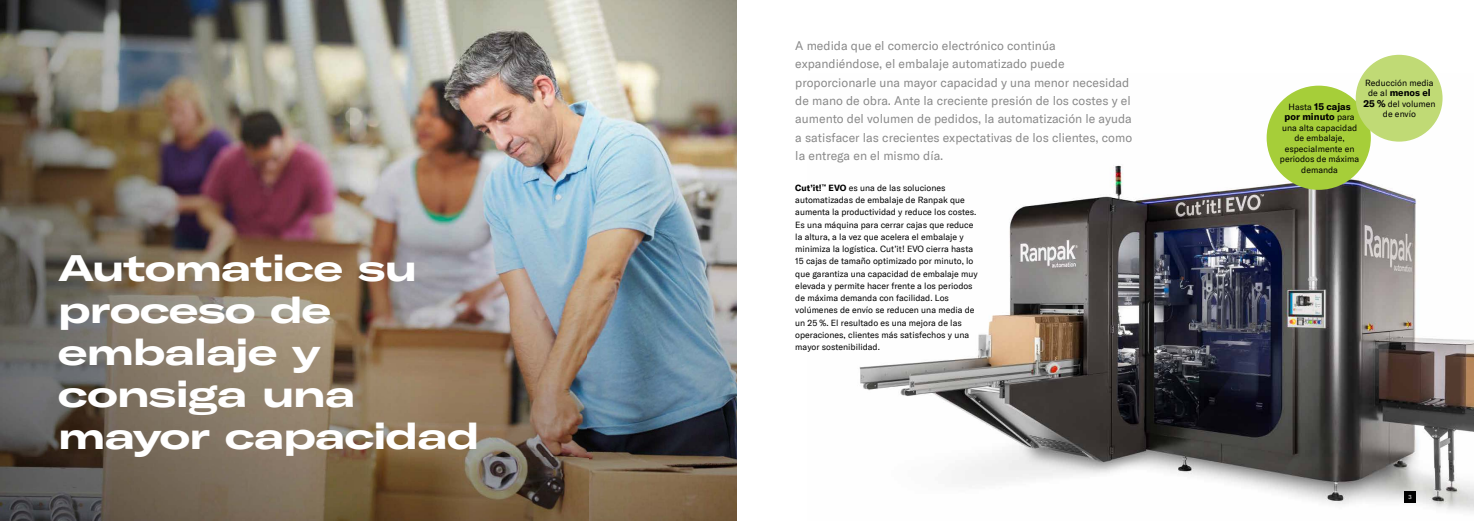
<style>
.page{position:relative;width:1474px;height:521px;background:#fff}
.page>*{position:absolute;margin:0;border:0;box-sizing:border-box;transform-origin:0 0}
.t1{font:700 expanded 36.75px/42px "GT America";letter-spacing:-.02em;color:#fff}
.t2{font:12.25px/18.4px "GT America";color:#898989}
.t3{font:700 9.62px/10.5px "GT America";color:#000;text-align:center}
.t4{font:8.75px/12.2px "GT America";color:#000;text-align:center}
.t5{font:5.77px "GT America";color:#fff}
.s1{font-weight:700}
.s2{font-weight:400;font-size:8.75px}
.s3{font-weight:700;font-size:9.62px}
</style>
<div class="page">
<img style="left:0;top:0;width:737px;height:521px">
<img style="left:859px;top:74px;width:614px;height:438px">
<img style="left:0;top:0;width:409px;height:1px">
<div style="left:1266px;top:86px;width:104px;height:104px;background:#a6ce39;border-radius:50%"></div>
<div style="left:1355px;top:55px;width:87px;height:87px;background:#c0da75;border-radius:50%"></div>
<div style="left:1404px;top:491px;width:11px;height:11px;background:#000"></div>
<h1 class="t1" style="left:58px;top:247px;width:423px">Automatice su proceso de embalaje y consiga una mayor capacidad</h1>
<p class="t2" style="left:795px;top:36px;width:338px">A medida que el comercio electrónico continúa expandiéndose, el embalaje automatizado puede proporcionarle una mayor capacidad y una menor necesidad de mano de obra. Ante la creciente presión de los costes y el aumento del volumen de pedidos, la automatización le ayuda a satisfacer las crecientes expectativas de los clientes, como la entrega en el mismo día.</p>
<p class="t4" style="left:795px;top:182px;width:184px;text-align:left"><span class="s1">Cut’it!</span><sup>™</sup> <span class="s1">EVO</span> es una de las soluciones automatizadas de embalaje de Ranpak que aumenta la productividad y reduce los costes.<br>Es una máquina para cerrar cajas que reduce la altura, a la vez que acelera el embalaje y minimiza la logística. Cut’it! EVO cierra hasta 15 cajas de tamaño optimizado por minuto, lo que garantiza una capacidad de embalaje muy elevada y permite hacer frente a los periodos de máxima demanda con facilidad. Los volúmenes de envío se reducen una media de un 25 %. El resultado es una mejora de las operaciones, clientes más satisfechos y una mayor sostenibilidad.</p>
<p class="t4" style="left:1365px;top:77px;width:70px">Reducción media</p>
<p class="t3" style="left:1368px;top:88px;width:64px"><span class="s2">de al</span> menos el</p>
<p class="t4" style="left:1363px;top:99px;width:74px;line-height:10.5px"><span class="s3">25 %</span> del volumen de envío</p>
<p class="t3" style="left:1284px;top:101px;width:72px"><span class="s2">Hasta</span> 15 cajas por minuto <span class="s2">para</span></p>
<p class="t4" style="left:1279px;top:123px;width:81px;line-height:10.5px">una alta capacidad de embalaje, especialmente en periodos de máxima demanda</p>
<p class="t5" style="left:1408px;top:493px;width:5px">3</p>
</div>
